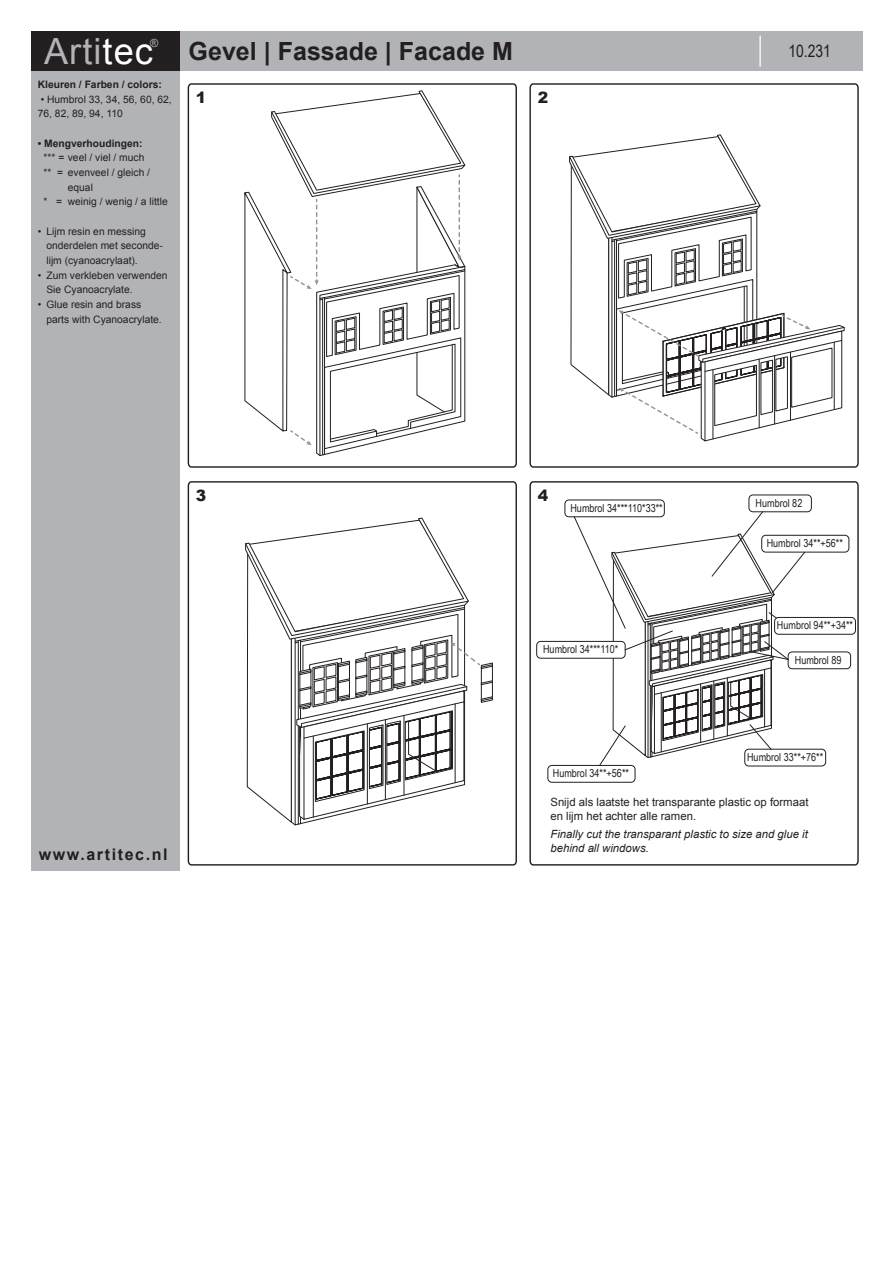
<style>
.page{position:relative;width:893px;height:1263px;background:#fff}
.page>*{position:absolute;margin:0;border:0;box-sizing:border-box;transform-origin:0 0}
.t1{font:36.15px "Arial";letter-spacing:.03em;color:#b2b3b7}
.t2{font:700 25.05px "Arial";color:#231f20}
.t3{font:16.95px "Arial Narrow";color:#231f20}
.t4{font:700 16.05px "Arial";letter-spacing:.1em;color:#231f20}
.t5{font:900 15.6px "Arial";color:#231f20}
.t6{font:11.4px/13.6px "Arial";color:#231f20}
.t7{font:italic 11.4px/13.6px "Arial";color:#231f20}
.t8{font:11.1px "Arial Narrow";color:#231f20}
.t9{font:11.1px "Arial";color:#b2b3b7}
.t10{font:10.35px/14.7px "Arial";color:#231f20}
.t11{font:700 10.35px "Arial";color:#231f20}
.s1{color:#fff}
</style>
<div class="page">
<div style="left:156px;top:32px;width:707px;height:39px;background:#b2b3b7"></div>
<div style="left:32px;top:59px;width:148px;height:812px;background:#b2b3b7"></div>
<div style="left:32px;top:32px;width:148px;height:39px;background:#231f20"></div>
<hr style="left:759px;top:36px;width:2px;height:31px;background:#fff">
<svg style="left:529px;top:83px;width:330px;height:385px"></svg>
<svg style="left:187px;top:83px;width:330px;height:385px"></svg>
<svg style="left:529px;top:481px;width:330px;height:385px"></svg>
<svg style="left:187px;top:481px;width:330px;height:385px"></svg>
<div style="left:749px;top:495px;width:62px;height:17px;background:#fff;border-radius:4px"></div>
<div style="left:749px;top:495px;width:63px;height:17px;border:1px solid #231f20;border-radius:4px"></div>
<div style="left:565px;top:500px;width:99px;height:17px;background:#fff;border-radius:4px"></div>
<div style="left:565px;top:500px;width:100px;height:17px;border:1px solid #231f20;border-radius:4px"></div>
<div style="left:537px;top:641px;width:88px;height:17px;background:#fff;border-radius:4px"></div>
<div style="left:536px;top:641px;width:89px;height:18px;border:1px solid #231f20;border-radius:4px"></div>
<div style="left:762px;top:535px;width:87px;height:17px;background:#fff;border-radius:4px"></div>
<div style="left:761px;top:535px;width:88px;height:17px;border:1px solid #231f20;border-radius:4px"></div>
<div style="left:548px;top:765px;width:87px;height:17px;background:#fff;border-radius:4px"></div>
<div style="left:547px;top:765px;width:88px;height:18px;border:1px solid #231f20;border-radius:4px"></div>
<svg style="left:569px;top:134px;width:276px;height:308px"></svg>
<svg style="left:245px;top:517px;width:248px;height:309px"></svg>
<svg style="left:244px;top:90px;width:222px;height:366px"></svg>
<div style="left:788px;top:652px;width:63px;height:17px;background:#fff;border-radius:4px"></div>
<div style="left:788px;top:652px;width:63px;height:17px;border:1px solid #231f20;border-radius:4px"></div>
<div style="left:775px;top:617px;width:80px;height:17px;background:#fff;border-radius:4px"></div>
<div style="left:774px;top:617px;width:82px;height:17px;border:1px solid #231f20;border-radius:4px"></div>
<div style="left:745px;top:749px;width:81px;height:17px;background:#fff;border-radius:4px"></div>
<div style="left:744px;top:749px;width:82px;height:17px;border:1px solid #231f20;border-radius:4px"></div>
<svg style="left:573px;top:511px;width:233px;height:255px"></svg>
<p class="t9" style="left:150px;top:35px;width:10px">®</p>
<p class="t11" style="left:38px;top:77px;width:125px">Kleuren / Farben / colors:</p>
<p class="t10" style="left:38px;top:92px;width:135px">• Humbrol 33, 34, 56, 60, 62,<br>76, 82, 89, 94, 110</p>
<p class="t11" style="left:38px;top:136px;width:106px">• Mengverhoudingen:</p>
<p class="t10" style="left:44px;top:150px;width:102px">*** = veel / viel / much</p>
<p class="t10" style="left:44px;top:165px;width:108px">** = evenveel / gleich /</p>
<p class="t10" style="left:68px;top:180px;width:27px">equal</p>
<p class="t10" style="left:44px;top:194px;width:126px">* = weinig / wenig / a little</p>
<p class="t10" style="left:46px;top:224px;width:118px;text-indent:-9px">• Lijm resin en messing onderdelen met seconde&shy;lijm (cyanoacrylaat).</p>
<p class="t10" style="left:46px;top:268px;width:123px;text-indent:-9px">• Zum verkleben verwenden<br>Sie Cyanoacrylate.</p>
<p class="t10" style="left:46px;top:297px;width:117px;text-indent:-9px">• Glue resin and brass parts with Cyanoacrylate.</p>
<p class="t1" style="left:44px;top:27px;width:110px">Arti<span class="s1">tec</span></p>
<p class="t3" style="left:788px;top:39px;width:44px">10.231</p>
<p class="t2" style="left:189px;top:33px;width:326px">Gevel | Fassade | Facade M</p>
<p class="t5" style="left:196px;top:87px;width:12px">1</p>
<p class="t5" style="left:538px;top:87px;width:12px">2</p>
<p class="t5" style="left:196px;top:484px;width:12px">3</p>
<p class="t5" style="left:538px;top:484px;width:12px">4</p>
<p class="t8" style="left:570px;top:500px;width:94px">Humbrol 34***110*33**</p>
<p class="t8" style="left:543px;top:641px;width:77px">Humbrol 34***110*</p>
<p class="t8" style="left:756px;top:495px;width:48px">Humbrol 82</p>
<p class="t8" style="left:767px;top:535px;width:78px">Humbrol 34**+56**</p>
<p class="t8" style="left:777px;top:617px;width:78px">Humbrol 94**+34**</p>
<p class="t8" style="left:795px;top:652px;width:48px">Humbrol 89</p>
<p class="t4" style="left:39px;top:843px;width:131px">www.artitec.nl</p>
<p class="t8" style="left:553px;top:765px;width:78px">Humbrol 34**+56**</p>
<p class="t8" style="left:747px;top:749px;width:78px">Humbrol 33**+76**</p>
<p class="t6" style="left:550px;top:795px;width:260px">Snijd als laatste het transparante plastic op formaat en lijm het achter alle ramen.</p>
<p class="t7" style="left:550px;top:827px;width:259px">Finally cut the transparant plastic to size and glue it behind all windows.</p>
</div>
